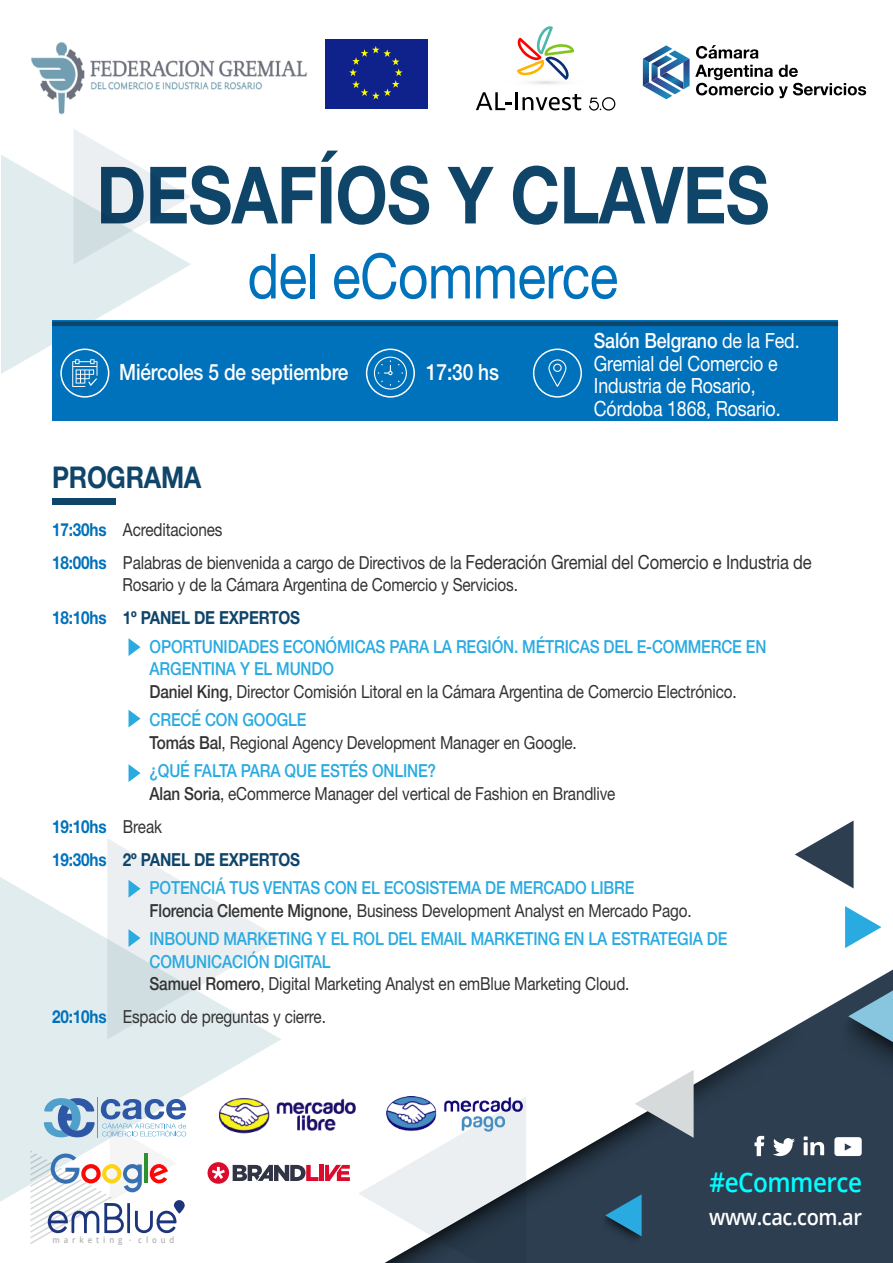
<style>
.page{position:relative;width:893px;height:1263px;background:#fff}
.page>*{position:absolute;margin:0;border:0;box-sizing:border-box;transform-origin:0 0}
.t1{font:700 79.2px "Helvetica Neue";letter-spacing:-.01em;color:#10456a;scale:.85 1}
.t2{font:62.55px "Helvetica Neue";letter-spacing:-.01em;color:#0071bb;scale:.85 1}
.t3{font:700 30px "Helvetica Neue";letter-spacing:-.01em;color:#10456a;scale:.85 1}
.t4{font:600 27px "Open Sans";letter-spacing:-.02em;color:#0ff;scale:.9 1}
.t5{font:500 22.5px "Helvetica Neue";letter-spacing:-.01em;color:#fff;scale:.85 1}
.t6{font:600 22.2px "Open Sans";letter-spacing:-.02em;color:#fff;scale:.9 1}
.t7{font:21px/22.5px "Helvetica Neue";letter-spacing:-.01em;color:#fff;scale:.85 1}
.t8{font:500 18px/22.5px "Helvetica Neue";letter-spacing:-.01em;color:#29aae1;scale:.85 1}
.t9{font:18px/33px "Helvetica Neue";letter-spacing:-.01em;color:#333;scale:.85 1}
.t10{font:700 18px/33px "Helvetica Neue";letter-spacing:-.01em;color:#10456a;scale:.85 1}
.t11{font:600 8.7px "Open Sans";letter-spacing:.5em;color:#b2b2b2;scale:.9 1}
.s1{font-weight:500}
.s2{font-weight:700;color:#0071bb}
.s3{font-size:19.5px}
.s4{font-weight:700;color:#10456a}
.s5{color:#333}
.s6{font-weight:400;color:#333}
.s7{font-weight:500;color:#29aae1}
.s8{color:#0071bb}
.s9{font-weight:400;font-size:19.5px;color:#333}
</style>
<div class="page">
<svg style="left:802px;top:969px;width:91px;height:294px;background:#4c5b6a"></svg>
<svg style="left:318px;top:1022px;width:502px;height:241px"></svg>
<svg style="left:795px;top:820px;width:59px;height:68px"></svg>
<svg style="left:845px;top:906px;width:36px;height:42px"></svg>
<svg style="left:358px;top:1096px;width:168px;height:167px"></svg>
<svg style="left:635px;top:1070px;width:59px;height:68px"></svg>
<svg style="left:827px;top:990px;width:66px;height:114px;background:#3f5768"></svg>
<svg style="left:596px;top:1194px;width:46px;height:57px;background:#295b77"></svg>
<svg style="left:754px;top:1136px;width:10px;height:20px"></svg>
<svg style="left:804px;top:1136px;width:20px;height:19px"></svg>
<svg style="left:834px;top:1137px;width:28px;height:19px"></svg>
<svg style="left:773px;top:1138px;width:22px;height:18px"></svg>
<svg style="left:0;top:877px;width:281px;height:325px;fill:#e1ecef"></svg>
<hr style="left:97px;top:1097px;width:1px;height:41px;background:#4fa0ca">
<hr style="left:320px;top:1165px;width:4px;height:16px;background:#db0b2d">
<svg style="left:208px;top:1162px;width:110px;height:22px"></svg>
<svg style="left:325px;top:1165px;width:25px;height:16px"></svg>
<img style="left:386px;top:1096px;width:137px;height:36px">
<svg style="left:31px;top:1098px;width:155px;height:146px"></svg>
<img style="left:215px;top:1083px;width:149px;height:56px">
<div style="left:52px;top:321px;width:786px;height:100px;background:#0071bb"></div>
<hr style="left:52px;top:322px;width:786px;height:4px;background:#10456a">
<svg style="left:548px;top:359px;width:18px;height:28px"></svg>
<div style="left:533px;top:349px;width:49px;height:49px;border:2px solid #fff;border-radius:50%"></div>
<div style="left:366px;top:349px;width:49px;height:49px;border:2px solid #fff;border-radius:50%"></div>
<svg style="left:374px;top:357px;width:33px;height:33px"></svg>
<svg style="left:1px;top:129px;width:190px;height:258px"></svg>
<div style="left:60px;top:349px;width:49px;height:49px;border:2px solid #fff;border-radius:50%"></div>
<div style="left:52px;top:499px;width:63px;height:6px;background:#10456a"></div>
<svg style="left:129px;top:638px;width:12px;height:18px"></svg>
<svg style="left:129px;top:710px;width:12px;height:17px"></svg>
<svg style="left:129px;top:764px;width:12px;height:18px"></svg>
<svg style="left:107px;top:839px;width:174px;height:200px"></svg>
<div style="left:325px;top:39px;width:102px;height:69px;background:#0f218b"></div>
<svg style="left:349px;top:46px;width:53px;height:53px"></svg>
<svg style="left:476px;top:26px;width:139px;height:85px"></svg>
<img style="left:31px;top:42px;width:276px;height:73px">
<svg style="left:643px;top:45px;width:223px;height:54px"></svg>
<h1 class="t1" style="left:96px;top:133px;width:793px">DESAFÍOS Y CLAVES</h1>
<h2 class="t2" style="left:248px;top:231px;width:437px">del eCommerce</h2>
<p class="t5" style="left:119px;top:354px;width:271px">Miércoles 5 de septiembre</p>
<p class="t5" style="left:426px;top:354px;width:87px">17:30 hs</p>
<h3 class="t3" style="left:52px;top:453px;width:177px">PROGRAMA</h3>
<p class="t7" style="left:594px;top:331px;width:244px"><span class="s1">Salón Belgrano</span> de la Fed.<br>Gremial del Comercio e<br>Industria de Rosario,<br>Córdoba 1868, Rosario.</p>
<p class="t9" style="left:52px;top:514px;width:895px"><span class="s2">17:30hs</span> Acreditaciones<br><span class="s2">18:00hs</span> Palabras de bienvenida a cargo de Directivos de la <span class="s3">Federación Gremial del Comercio e Industria de</span></p>
<p class="t9" style="left:52px;top:569px;width:550px;text-indent:71px">Rosario y de la Cámara Argentina de Comercio y Servicios.<br><span class="s2">18:10hs</span> <span class="s4">1º PANEL DE EXPERTOS</span></p>
<p class="t8" style="left:150px;top:634px;width:727px">OPORTUNIDADES ECONÓMICAS PARA LA REGIÓN. MÉTRICAS DEL E-COMMERCE EN<br>ARGENTINA Y EL MUNDO<br><span class="s5">Daniel King</span><span class="s6">, Director Comisión Litoral en la Cámara Argentina de Comercio Electrónico.</span></p>
<p class="t9" style="left:150px;top:709px;width:504px;line-height:22.5px"><span class="s7">CRECÉ CON GOOGLE<br></span><span class="s1">Tomás Bal</span>, Regional Agency Development Manager en Google.</p>
<p class="t9" style="left:150px;top:760px;width:550px;line-height:22.5px"><span class="s7">¿QUÉ FALTA PARA QUE ESTÉS ONLINE?<br></span><span class="s1">Alan Soria</span>, eCommerce Manager del vertical de Fashion en Brandlive</p>
<p class="t10" style="left:52px;top:810px;width:293px"><span class="s8">19:10hs</span> <span class="s6">Break<br></span><span class="s8">19:30hs</span> 2º PANEL DE EXPERTOS</p>
<p class="t8" style="left:150px;top:876px;width:639px">POTENCIÁ TUS VENTAS CON EL ECOSISTEMA DE MERCADO LIBRE<br><span class="s5">Florencia Clemente Mignone</span><span class="s9">,</span> <span class="s6">Business Development Analyst en Mercado Pago.</span></p>
<p class="t8" style="left:150px;top:927px;width:681px">INBOUND MARKETING Y EL ROL DEL EMAIL MARKETING EN LA ESTRATEGIA DE<br>COMUNICACIÓN DIGITAL<br><span class="s5">Samuel Romero</span><span class="s6">, Digital Marketing Analyst en emBlue Marketing Cloud.</span></p>
<p class="t9" style="left:52px;top:1001px;width:324px"><span class="s2">20:10hs</span> Espacio de preguntas y cierre.</p>
<p class="t11" style="left:53px;top:1233px;width:79px">marketing</p>
<p class="t11" style="left:138px;top:1233px;width:42px">cloud</p>
<h3 class="t4" style="left:709px;top:1163px;width:171px">#eCommerce</h3>
<p class="t6" style="left:709px;top:1201px;width:171px">www.cac.com.ar</p>
</div>
